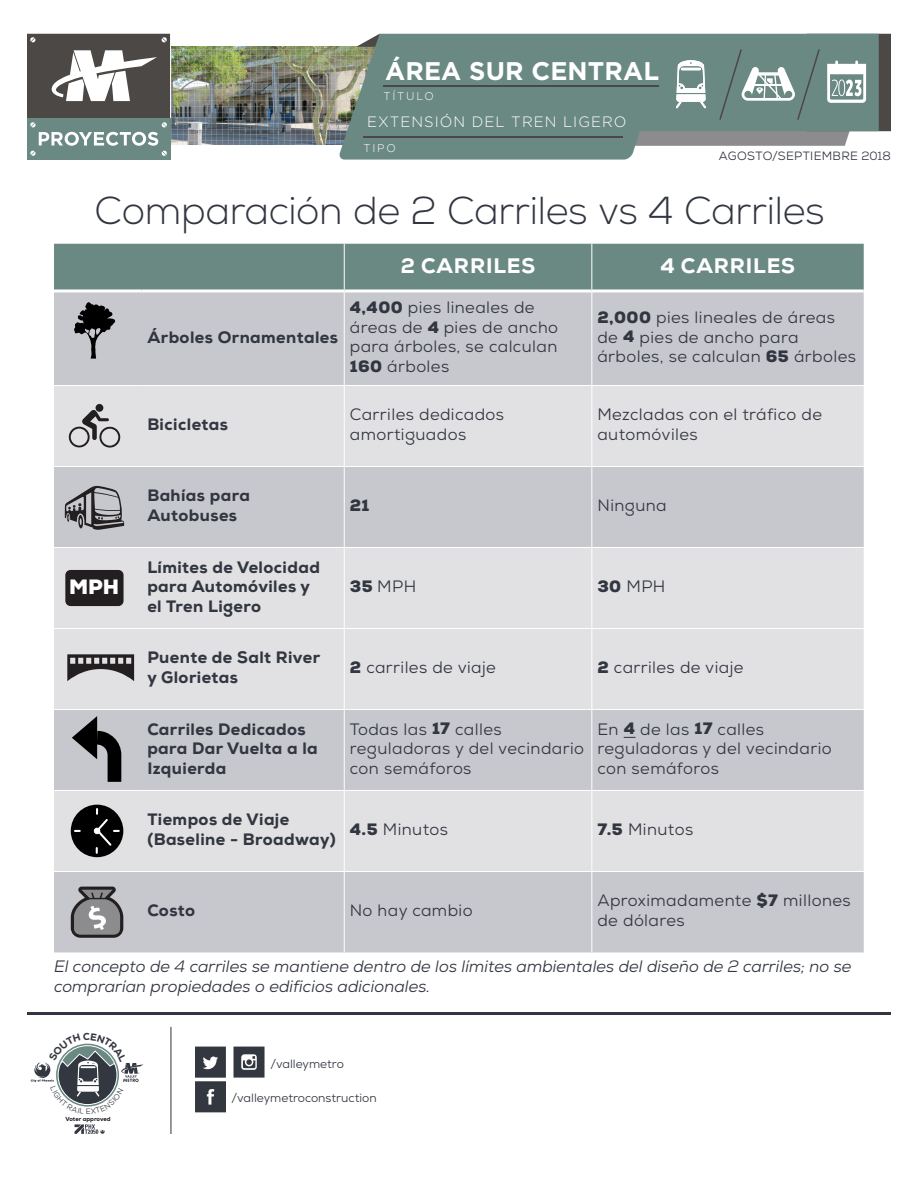
<style>
.page{position:relative;width:918px;height:1188px;background:#fff}
.page>*{position:absolute;margin:0;border:0;box-sizing:border-box;transform-origin:0 0}
.Project_Description{font:300 39px "Nexa";letter-spacing:-.01em;color:#323640}
.t1{font:700 25.5px "Gotham";letter-spacing:.005em;color:#fff}
.Header_2_Eng{font:800 21px "Nexa";letter-spacing:.04em;color:#fff}
.t2{font:900 20.7px "Nexa";color:#fff}
.Header_2_Eng-2{font:16.5px/19.8px "Nexa";letter-spacing:.025em;color:#323640}
.Header_2_Eng-3{font:800 16.5px/19.8px "Nexa";letter-spacing:.025em;color:#323640}
.Header_English{font:italic 16.5px/19.8px "Nexa";color:#323640}
.Header_2_Eng-4{font:900 16.5px "Nexa";color:#323640}
.t3{font:300 15px "Gotham";letter-spacing:.07em;color:#fff}
.CONTACT_INFORMATION{font:12px "Nexa";color:#323640}
.website{font:12px "Nexa";letter-spacing:.025em;color:#323640}
.t4{font:300 11.1px "Gotham";letter-spacing:.16em;color:#fff}
.t5{font:800 5.85px "Nexa";color:#231f20}
.s1{font-weight:900}
</style>
<div class="page">
<div style="left:807px;top:34px;width:84px;height:97px;background:#4b4845"></div>
<svg style="left:339px;top:34px;width:540px;height:126px;background:#79938e"></svg>
<svg style="left:676px;top:60px;width:30px;height:48px"></svg>
<hr style="left:384px;top:85px;width:275px;height:2px;background:#4b4845">
<hr style="left:364px;top:136px;width:259px;height:2px;background:#4b4845">
<svg style="left:827px;top:61px;width:39px;height:42px;background:#bbc8c6"></svg>
<svg style="left:719px;top:49px;width:101px;height:71px;background:#7b958f"></svg>
<div style="left:27px;top:119px;width:143px;height:41px;background:#6b8983"></div>
<img style="left:27px;top:34px;width:393px;height:122px">
<div style="left:54px;top:244px;width:810px;height:45px;background:#6b8983"></div>
<div style="left:54px;top:292px;width:810px;height:660px;background:#c7c8cd"></div>
<svg style="left:54px;top:386px;width:810px;height:485px;background:#d8d8db"></svg>
<hr style="left:344px;top:244px;width:1px;height:45px;background:#fff">
<hr style="left:591px;top:244px;width:1px;height:45px;background:#fff">
<hr style="left:344px;top:292px;width:1px;height:93px;background:#fff">
<hr style="left:591px;top:292px;width:1px;height:93px;background:#fff">
<hr style="left:54px;top:385px;width:88px;height:1px;background:#fff">
<hr style="left:142px;top:385px;width:202px;height:1px;background:#fff">
<hr style="left:344px;top:385px;width:248px;height:1px;background:#fff">
<hr style="left:344px;top:386px;width:1px;height:80px;background:#fff">
<hr style="left:592px;top:385px;width:272px;height:1px;background:#fff">
<hr style="left:591px;top:386px;width:1px;height:80px;background:#fff">
<hr style="left:54px;top:466px;width:88px;height:1px;background:#fff">
<hr style="left:142px;top:466px;width:202px;height:1px;background:#fff">
<hr style="left:344px;top:466px;width:248px;height:1px;background:#fff">
<hr style="left:344px;top:467px;width:1px;height:80px;background:#fff">
<hr style="left:592px;top:466px;width:272px;height:1px;background:#fff">
<hr style="left:591px;top:467px;width:1px;height:80px;background:#fff">
<hr style="left:54px;top:547px;width:88px;height:1px;background:#fff">
<hr style="left:142px;top:547px;width:202px;height:1px;background:#fff">
<hr style="left:344px;top:547px;width:248px;height:1px;background:#fff">
<hr style="left:344px;top:548px;width:1px;height:80px;background:#fff">
<hr style="left:592px;top:547px;width:272px;height:1px;background:#fff">
<hr style="left:591px;top:548px;width:1px;height:80px;background:#fff">
<hr style="left:54px;top:628px;width:88px;height:1px;background:#fff">
<hr style="left:142px;top:628px;width:202px;height:1px;background:#fff">
<hr style="left:344px;top:628px;width:248px;height:1px;background:#fff">
<hr style="left:344px;top:629px;width:1px;height:80px;background:#fff">
<hr style="left:592px;top:628px;width:272px;height:1px;background:#fff">
<hr style="left:591px;top:629px;width:1px;height:80px;background:#fff">
<hr style="left:54px;top:709px;width:88px;height:1px;background:#fff">
<hr style="left:142px;top:709px;width:202px;height:1px;background:#fff">
<hr style="left:344px;top:709px;width:248px;height:1px;background:#fff">
<hr style="left:344px;top:710px;width:1px;height:80px;background:#fff">
<hr style="left:592px;top:709px;width:272px;height:1px;background:#fff">
<hr style="left:591px;top:710px;width:1px;height:80px;background:#fff">
<hr style="left:54px;top:790px;width:88px;height:1px;background:#fff">
<hr style="left:142px;top:790px;width:202px;height:1px;background:#fff">
<hr style="left:344px;top:790px;width:248px;height:1px;background:#fff">
<hr style="left:344px;top:791px;width:1px;height:80px;background:#fff">
<hr style="left:592px;top:790px;width:272px;height:1px;background:#fff">
<hr style="left:591px;top:791px;width:1px;height:80px;background:#fff">
<hr style="left:54px;top:871px;width:88px;height:1px;background:#fff">
<hr style="left:142px;top:871px;width:202px;height:1px;background:#fff">
<hr style="left:344px;top:871px;width:248px;height:1px;background:#fff">
<hr style="left:344px;top:872px;width:1px;height:80px;background:#fff">
<hr style="left:592px;top:871px;width:272px;height:1px;background:#fff">
<hr style="left:591px;top:872px;width:1px;height:80px;background:#fff">
<svg style="left:624px;top:737px;width:12px;height:1px"></svg>
<svg style="left:65px;top:485px;width:59px;height:45px;background:#8d8c90"></svg>
<svg style="left:74px;top:302px;width:41px;height:57px;background:#77777a"></svg>
<div style="left:65px;top:570px;width:59px;height:36px;background:#231f20;border-radius:5px"></div>
<div style="left:96px;top:404px;width:7px;height:8px;background:#231f20;border-radius:50%"></div>
<svg style="left:69px;top:410px;width:51px;height:38px;background:#b0afb0"></svg>
<hr style="left:171px;top:1027px;width:1px;height:107px;background:#323640">
<hr style="left:27px;top:1012px;width:864px;height:3px;background:#323640">
<svg style="left:234px;top:1047px;width:30px;height:31px"></svg>
<svg style="left:195px;top:1047px;width:31px;height:65px;background:#50545b"></svg>
<svg style="left:75px;top:1124px;width:30px;height:10px"></svg>
<div style="left:71px;top:805px;width:52px;height:52px;background:#000;border-radius:50%"></div>
<svg style="left:94px;top:809px;width:25px;height:44px"></svg>
<svg style="left:72px;top:716px;width:50px;height:68px;background:#7b7c7f"></svg>
<svg style="left:71px;top:887px;width:52px;height:51px;background:#848385"></svg>
<svg style="left:67px;top:654px;width:67px;height:27px;background:#787677"></svg>
<svg style="left:31px;top:1043px;width:113px;height:64px"></svg>
<p class="t1" style="left:385px;top:57px;width:275px">ÁREA SUR CENTRAL</p>
<p class="t3" style="left:367px;top:113px;width:261px">EXTENSIÓN DEL TREN LIGERO</p>
<p class="t4" style="left:384px;top:90px;width:52px">TÍTULO</p>
<p class="t4" style="left:364px;top:142px;width:34px">TIPO</p>
<p class="website" style="left:719px;top:148px;width:174px">AGOSTO/SEPTIEMBRE 2018</p>
<p class="Project_Description" style="left:95px;top:187px;width:732px">Comparación de 2 Carriles vs 4 Carriles</p>
<p class="Header_2_Eng" style="left:401px;top:252px;width:136px">2 CARRILES</p>
<p class="Header_2_Eng" style="left:660px;top:252px;width:136px">4 CARRILES</p>
<p class="Header_2_Eng-3" style="left:147px;top:327px;width:192px">Árboles Ornamentales</p>
<p class="Header_2_Eng-2" style="left:350px;top:297px;width:210px"><span class="s1">4,400</span> pies lineales de áreas de <span class="s1">4</span> pies de ancho para árboles, se calculan<br><span class="s1">160</span> árboles</p>
<p class="Header_2_Eng-2" style="left:597px;top:307px;width:260px"><span class="s1">2,000</span> pies lineales de áreas de <span class="s1">4</span> pies de ancho para árboles, se calculan <span class="s1">65</span> árboles</p>
<p class="t2" style="left:69px;top:573px;width:52px">MPH</p>
<p class="Header_2_Eng-3" style="left:147px;top:415px;width:82px">Bicicletas</p>
<p class="Header_2_Eng-2" style="left:350px;top:405px;width:156px">Carriles dedicados amortiguados</p>
<p class="Header_2_Eng-2" style="left:597px;top:405px;width:226px">Mezcladas con el tráfico de automóviles</p>
<p class="Header_2_Eng-3" style="left:147px;top:486px;width:104px">Bahías para<br>Autobuses</p>
<p class="Header_2_Eng-4" style="left:350px;top:495px;width:21px">21</p>
<p class="Header_2_Eng-2" style="left:597px;top:496px;width:71px">Ninguna</p>
<p class="Header_2_Eng-3" style="left:147px;top:557px;width:174px">Límites de Velocidad para Automóviles y el Tren Ligero</p>
<p class="Header_2_Eng-2" style="left:350px;top:577px;width:68px"><span class="s1">35</span> MPH</p>
<p class="Header_2_Eng-2" style="left:597px;top:577px;width:70px"><span class="s1">30</span> MPH</p>
<p class="Header_2_Eng-3" style="left:147px;top:648px;width:174px">Puente de Salt River y Glorietas</p>
<p class="Header_2_Eng-2" style="left:350px;top:658px;width:148px"><span class="s1">2</span> carriles de viaje</p>
<p class="Header_2_Eng-2" style="left:597px;top:658px;width:148px"><span class="s1">2</span> carriles de viaje</p>
<p class="Header_2_Eng-3" style="left:147px;top:719px;width:172px">Carriles Dedicados para Dar Vuelta a la<br>Izquierda</p>
<p class="Header_2_Eng-2" style="left:350px;top:719px;width:236px">Todas las <span class="s1">17</span> calles reguladoras y del vecindario con semáforos</p>
<p class="Header_2_Eng-2" style="left:597px;top:719px;width:236px">En <span class="s1">4</span> de las <span class="s1">17</span> calles reguladoras y del vecindario con semáforos</p>
<p class="Header_2_Eng-3" style="left:147px;top:810px;width:190px">Tiempos de Viaje (Baseline - Broadway)</p>
<p class="Header_2_Eng-2" style="left:350px;top:820px;width:100px"><span class="s1">4.5</span> Minutos</p>
<p class="Header_2_Eng-2" style="left:597px;top:820px;width:97px"><span class="s1">7.5</span> Minutos</p>
<p class="Header_2_Eng-3" style="left:147px;top:901px;width:49px">Costo</p>
<p class="Header_2_Eng-2" style="left:350px;top:901px;width:124px">No hay cambio</p>
<p class="Header_2_Eng-2" style="left:597px;top:891px;width:255px">Aproximadamente <span class="s1">$7</span> millones de dólares</p>
<p class="Header_English" style="left:54px;top:956px;width:799px">El concepto de 4 carriles se mantiene dentro de los límites ambientales del diseño de 2 carriles; no se comprarían propiedades o edificios adicionales.</p>
<p class="t5" style="left:66px;top:1115px;width:47px">Voter approved</p>
<p class="CONTACT_INFORMATION" style="left:271px;top:1056px;width:75px">/valleymetro</p>
<p class="CONTACT_INFORMATION" style="left:232px;top:1090px;width:146px">/valleymetroconstruction</p>
</div>
